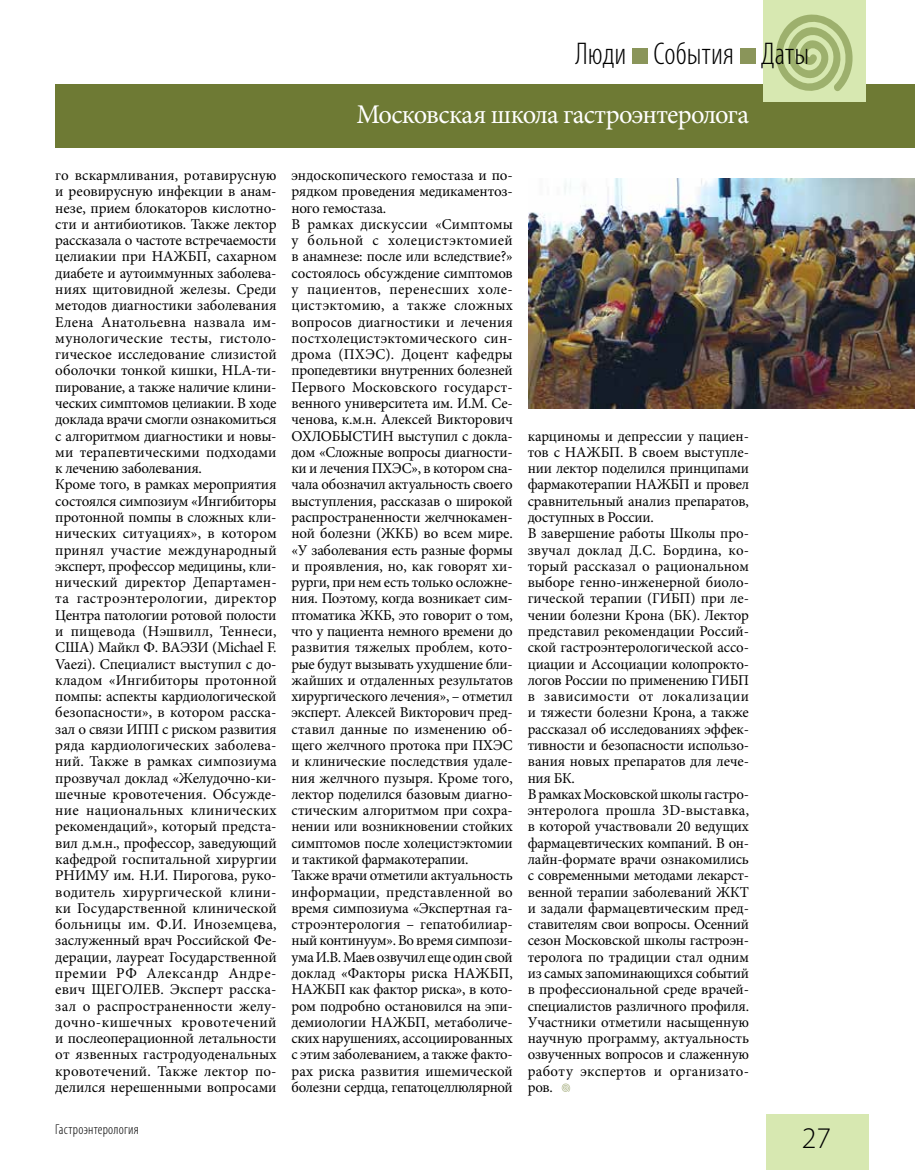
<style>
.page{position:relative;width:915px;height:1170px;background:#fff}
.page>*{position:absolute;margin:0;border:0;box-sizing:border-box;transform-origin:0 0}
.t1{font:300 condensed 31.5px "Myriad Pro";letter-spacing:.005em;color:#000}
.t2{font:300 30px "Myriad Pro";color:#000}
.t3{font:27px "Minion Pro";letter-spacing:-.025em;color:#fff}
.t4{font:15px/16.4px "Minion Pro";letter-spacing:-.005em;color:#000}
.t5{font:300 condensed 14.25px "Myriad Pro";letter-spacing:.015em;color:#000}
</style>
<div class="page">
<div style="left:765px;top:1113px;width:102px;height:56px;background:#d7e8b1"></div>
<div style="left:55px;top:84px;width:859px;height:63px;background:#6e7a34"></div>
<div style="left:763px;top:0;width:102px;height:102px;background:#d7e8b1"></div>
<svg style="left:776px;top:14px;width:77px;height:77px"></svg>
<div style="left:631px;top:48px;width:16px;height:16px;background:#8a955a"></div>
<div style="left:739px;top:48px;width:16px;height:16px;background:#8a955a"></div>
<svg style="left:561px;top:1083px;width:9px;height:9px"></svg>
<img style="left:528px;top:178px;width:386px;height:230px">
<h1 class="t1" style="left:575px;top:35px;width:235px">Люди События Даты</h1>
<h3 class="t3" style="left:356px;top:96px;width:394px">Московская школа гастроэнтеролога</h3>
<p class="t4" style="left:55px;top:167px;width:223px">го вскармливания, ротавирусную и реовирусную инфекции в анам&shy;незе, прием блокаторов кислотно&shy;сти и антибиотиков. Также лектор рассказала о частоте встречаемости целиакии при НАЖБП, сахарном диабете и аутоиммунных заболева&shy;ниях щитовидной железы. Среди методов диагностики заболевания<br>Елена Анатольевна назвала им&shy;мунологические тесты, гистоло&shy;гическое исследование слизистой оболочки тонкой кишки, HLA-ти&shy;пирование, а также наличие клини&shy;ческих симптомов целиакии. В ходе доклада врачи смогли ознакомиться с алгоритмом диагностики и новы&shy;ми терапевтическими подходами к лечению заболевания.<br>Кроме того, в рамках мероприятия состоялся симпозиум «Ингибиторы протонной помпы в сложных кли&shy;нических ситуациях», в котором принял участие международный эксперт, профессор медицины, кли&shy;нический директор Департамен&shy;та гастроэнтерологии, директор<br>Центра патологии ротовой полости и пищевода (Нэшвилл, Теннеси,<br>США) Майкл Ф. ВАЭЗИ (Michael F.<br>Vaezi). Специалист выступил с до&shy;кладом «Ингибиторы протонной помпы: аспекты кардиологической безопасности», в котором расска&shy;зал о связи ИПП с риском развития ряда кардиологических заболева&shy;ний. Также в рамках симпозиума прозвучал доклад «Желудочно-ки&shy;шечные кровотечения. Обсужде&shy;ние национальных клинических рекомендаций», который предста&shy;вил д.м.н., профессор, заведующий кафедрой госпитальной хирургии<br>РНИМУ им. Н.И. Пирогова, руко&shy;водитель хирургической клини&shy;ки Государственной клинической больницы им. Ф.И. Иноземцева, заслуженный врач Российской Фе&shy;дерации, лауреат Государственной премии РФ Александр Андре&shy;евич ЩЕГОЛЕВ. Эксперт расска&shy;зал о распространенности желу&shy;дочно-кишечных кровотечений и послеоперационной летальности от язвенных гастродуоденальных кровотечений. Также лектор по&shy;делился нерешенными вопросами</p>
<p class="t4" style="left:291px;top:167px;width:223px">эндоскопического гемостаза и по&shy;рядком проведения медикаментоз&shy;ного гемостаза.<br>В рамках дискуссии «Симптомы у больной с холецистэктомией в анамнезе: после или вследствие?» состоялось обсуждение симптомов у пациентов, перенесших холе&shy;цистэктомию, а также сложных вопросов диагностики и лечения постхолецистэктомического син&shy;дрома (ПХЭС). Доцент кафедры пропедевтики внутренних болезней<br>Первого Московского государст&shy;венного университета им. И.М. Се&shy;ченова, к.м.н. Алексей Викторович<br>ОХЛОБЫСТИН выступил с докла&shy;дом «Сложные вопросы диагности&shy;ки и лечения ПХЭС», в котором сна&shy;чала обозначил актуальность своего выступления, рассказав о широкой распространенности желчнокамен&shy;ной болезни (ЖКБ) во всем мире. «У заболевания есть разные формы и проявления, но, как говорят хи&shy;рурги, при нем есть только осложне&shy;ния. Поэтому, когда возникает сим&shy;птоматика ЖКБ, это говорит о том, что у пациента немного времени до развития тяжелых проблем, кото&shy;рые будут вызывать ухудшение бли&shy;жайших и отдаленных результатов хирургического лечения», – отметил эксперт. Алексей Викторович пред&shy;ставил данные по изменению об&shy;щего желчного протока при ПХЭС и клинические последствия удале&shy;ния желчного пузыря. Кроме того, лектор поделился базовым диагно&shy;стическим алгоритмом при сохра&shy;нении или возникновении стойких симптомов после холецистэктомии и тактикой фармакотерапии.<br>Также врачи отметили актуальность информации, представленной во время симпозиума «Экспертная га&shy;строэнтерология – гепатобилиар&shy;ный континуум». Во время симпози&shy;ума И.В. Маев озвучил еще один свой доклад «Факторы риска НАЖБП,<br>НАЖБП как фактор риска», в кото&shy;ром подробно остановился на эпи&shy;демиологии НАЖБП, метаболиче&shy;ских нарушениях, ассоциированных с этим заболеванием, а также факто&shy;рах риска развития ишемической болезни сердца, гепатоцеллюлярной</p>
<p class="t5" style="left:55px;top:1120px;width:85px">Гастроэнтерология</p>
<p class="t4" style="left:527px;top:427px;width:223px">карциномы и депрессии у пациен&shy;тов с НАЖБП. В своем выступле&shy;нии лектор поделился принципами фармакотерапии НАЖБП и провел сравнительный анализ препаратов, доступных в России.<br>В завершение работы Школы про&shy;звучал доклад Д.С. Бордина, ко&shy;торый рассказал о рациональном выборе генно-инженерной биоло&shy;гической терапии (ГИБП) при ле&shy;чении болезни Крона (БК). Лектор представил рекомендации Россий&shy;ской гастроэнтерологической ассо&shy;циации и Ассоциации колопрокто&shy;логов России по применению ГИБП в зависимости от локализации и тяжести болезни Крона, а также рассказал об исследованиях эффек&shy;тивности и безопасности использо&shy;вания новых препаратов для лече&shy;ния БК.<br>В рамках Московской школы гастро&shy;энтеролога прошла 3D-выставка, в которой участвовали 20 ведущих фармацевтических компаний. В он&shy;лайн-формате врачи ознакомились с современными методами лекарст&shy;венной терапии заболеваний ЖКТ и задали фармацевтическим пред&shy;ставителям свои вопросы. Осенний сезон Московской школы гастроэн&shy;теролога по традиции стал одним из самых запоминающихся событий в профессиональной среде врачей&shy;специалистов различного профиля.<br>Участники отметили насыщенную научную программу, актуальность озвученных вопросов и слаженную работу экспертов и организато&shy;ров.</p>
<h2 class="t2" style="left:801px;top:1119px;width:31px">27</h2>
</div>
